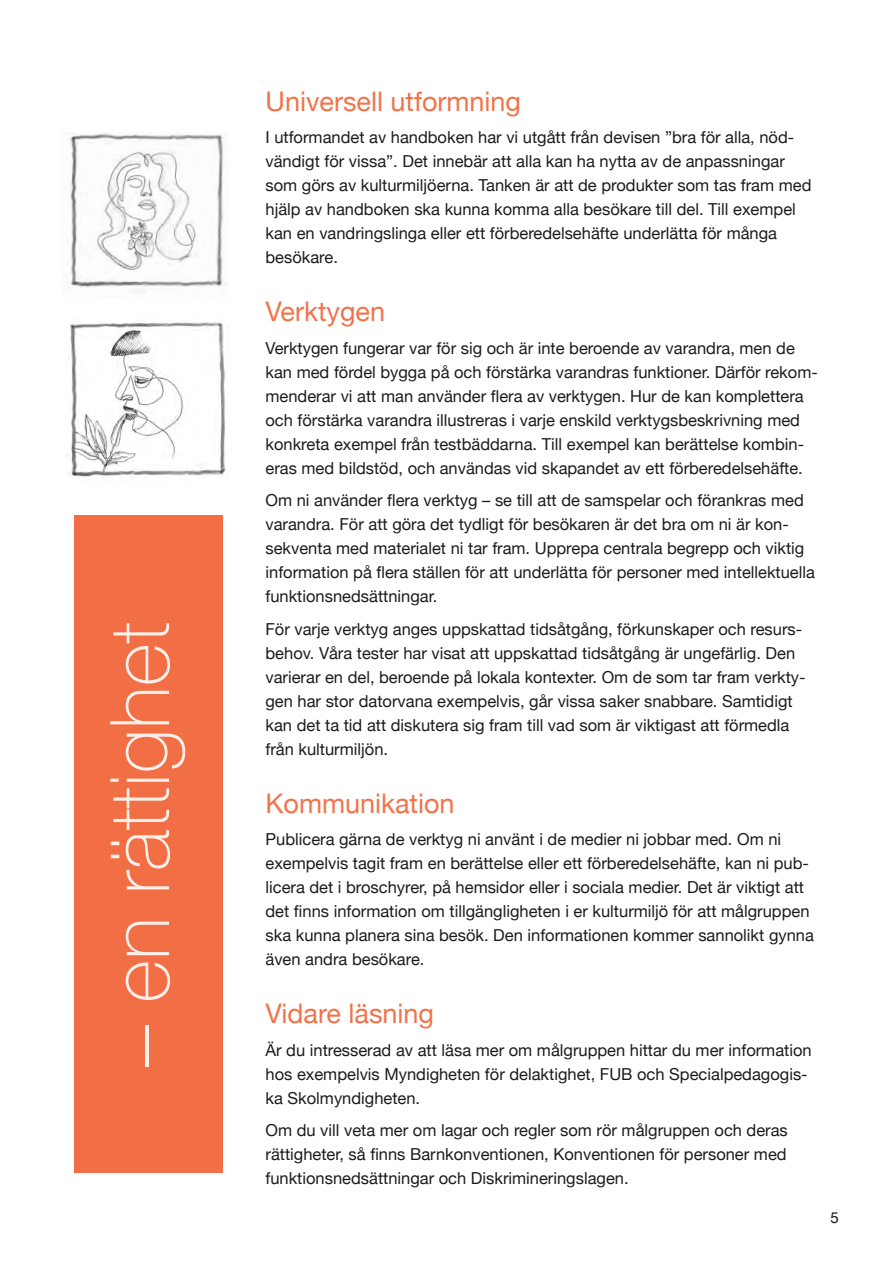
<style>
.page{position:relative;width:893px;height:1263px;background:#fff}
.page>*{position:absolute;margin:0;border:0;box-sizing:border-box;transform-origin:0 0}
.t1{font:100 82.5px "Helvetica Neue";color:#fff}
.t2{font:27px "Helvetica Neue";color:#f26e44}
.t3{font:16.5px/24px "Helvetica Neue";color:#131413}
.t4{font:15px "Helvetica Neue";color:#131413}
</style>
<div class="page">
<div style="left:74px;top:516px;width:149px;height:657px;background:#f26e44"></div>
<img style="left:66px;top:322px;width:160px;height:156px">
<img style="left:67px;top:133px;width:159px;height:160px">
<h1 class="t1" style="left:77px;top:1067px;width:446px;rotate:-90deg">– en rättighet</h1>
<h2 class="t2" style="left:266px;top:82px;width:257px">Universell utformning</h2>
<p class="t3" style="left:266px;top:126px;width:547px">I utformandet av handboken har vi utgått från devisen ”bra för alla, nöd&shy;vändigt för vissa”. Det innebär att alla kan ha nytta av de anpassningar som görs av kulturmiljöerna. Tanken är att de produkter som tas fram med hjälp av handboken ska kunna komma alla besökare till del. Till exempel kan en vandringslinga eller ett förberedelsehäfte underlätta för många besökare.</p>
<h2 class="t2" style="left:266px;top:292px;width:121px">Verktygen</h2>
<p class="t3" style="left:266px;top:337px;width:554px">Verktygen fungerar var för sig och är inte beroende av varandra, men de kan med fördel bygga på och förstärka varandras funktioner. Därför rekom&shy;menderar vi att man använder flera av verktygen. Hur de kan komplettera och förstärka varandra illustreras i varje enskild verktygsbeskrivning med konkreta exempel från testbäddarna. Till exempel kan berättelse kombin&shy;eras med bildstöd, och användas vid skapandet av ett förberedelsehäfte.</p>
<p class="t3" style="left:266px;top:489px;width:551px">Om ni använder flera verktyg – se till att de samspelar och förankras med varandra. För att göra det tydligt för besökaren är det bra om ni är kon&shy;sekventa med materialet ni tar fram. Upprepa centrala begrepp och viktig information på flera ställen för att underlätta för personer med intellektuella funktionsnedsättningar.</p>
<p class="t3" style="left:266px;top:618px;width:542px">För varje verktyg anges uppskattad tidsåtgång, förkunskaper och resurs&shy;behov. Våra tester har visat att uppskattad tidsåtgång är ungefärlig. Den varierar en del, beroende på lokala kontexter. Om de som tar fram verkty&shy;gen har stor datorvana exempelvis, går vissa saker snabbare. Samtidigt kan det ta tid att diskutera sig fram till vad som är viktigast att förmedla från kulturmiljön.</p>
<h2 class="t2" style="left:266px;top:783px;width:191px">Kommunikation</h2>
<p class="t3" style="left:266px;top:828px;width:550px">Publicera gärna de verktyg ni använt i de medier ni jobbar med. Om ni exempelvis tagit fram en berättelse eller ett förberedelsehäfte, kan ni pub&shy;licera det i broschyrer, på hemsidor eller i sociala medier. Det är viktigt att det finns information om tillgängligheten i er kulturmiljö för att målgruppen ska kunna planera sina besök. Den informationen kommer sannolikt gynna även andra besökare.</p>
<h2 class="t2" style="left:266px;top:994px;width:170px">Vidare läsning</h2>
<p class="t3" style="left:266px;top:1039px;width:548px">Är du intresserad av att läsa mer om målgruppen hittar du mer information hos exempelvis Myndigheten för delaktighet, FUB och Specialpedagogis&shy;ka Skolmyndigheten.</p>
<p class="t3" style="left:266px;top:1119px;width:524px;text-align:justify">Om du vill veta mer om lagar och regler som rör målgruppen och deras rättigheter, så finns Barnkonventionen, Konventionen för personer med funktionsnedsättningar och Diskrimineringslagen.</p>
<p class="t4" style="left:831px;top:1207px;width:10px">5</p>
</div>
